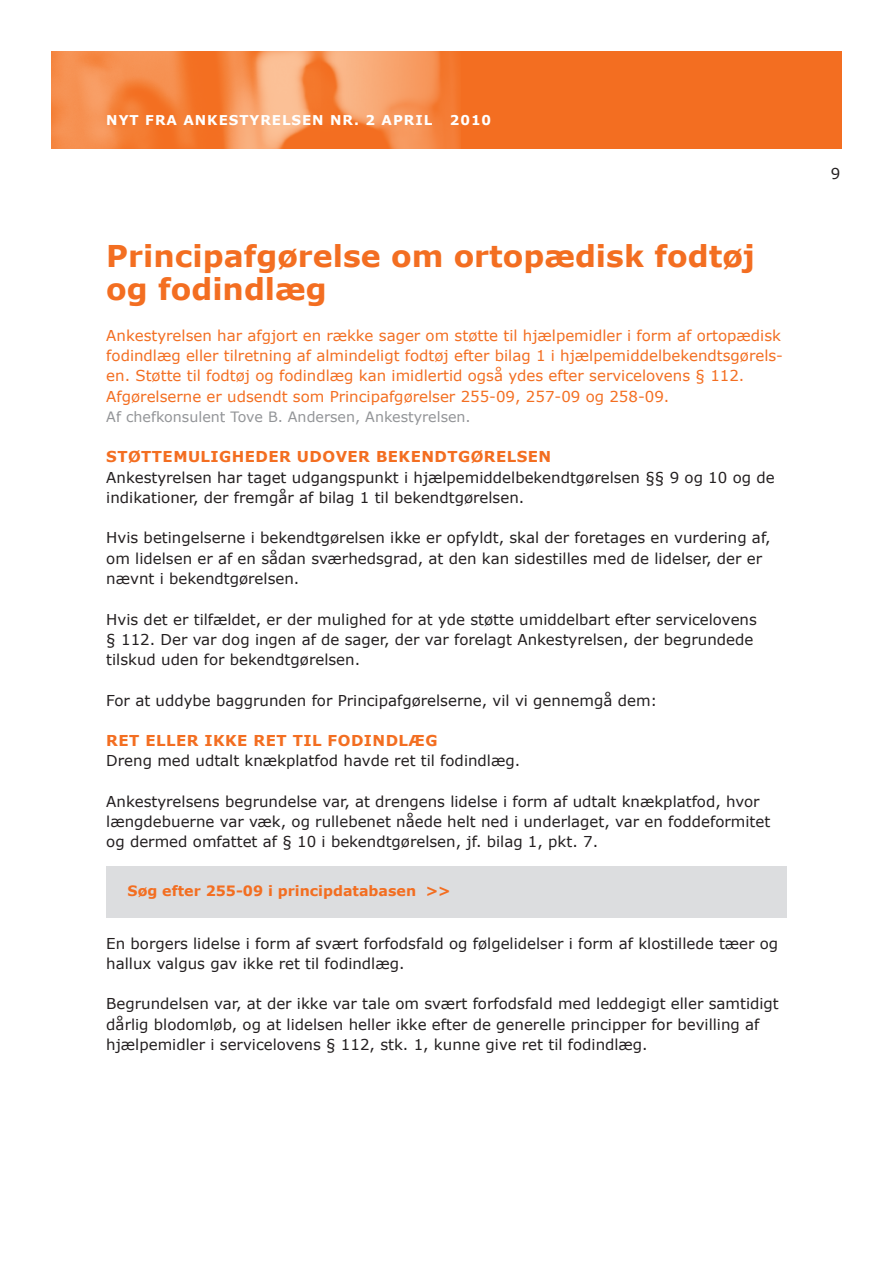
<style>
.page{position:relative;width:893px;height:1263px;background:#fff}
.page>*{position:absolute;margin:0;border:0;box-sizing:border-box;transform-origin:0 0}
.t1{font:700 30px/33px "Verdana";color:#f36e21}
.t2{font:15px/20.2px "Verdana";color:#231f20}
.t3{font:15px/20.2px "Verdana";color:#f36e21}
.t4{font:700 15px "Verdana";letter-spacing:.03em;color:#f36e21}
.t5{font:14.25px "Verdana";color:#939598}
.t6{font:700 14.25px "Verdana";color:#f36e21}
.t7{font:700 13.5px "Verdana";letter-spacing:.07em;color:#fff}
</style>
<div class="page">
<div style="left:51px;top:51px;width:791px;height:98px;background:#f36e21"></div>
<img style="left:51px;top:51px;width:409px;height:98px">
<div style="left:106px;top:866px;width:681px;height:51px;background:#dcdddf"></div>
<p class="t7" style="left:106px;top:111px;width:327px">NYT FRA AN KESTYRELSEN N R. 2 APRIL</p>
<p class="t7" style="left:450px;top:111px;width:43px">2010</p>
<h1 class="t1" style="left:106px;top:240px;width:651px">PRINCIPAFGØRELSE OM ORTOPÆDISK FODTØJ<br>OG FODINDLÆG</h1>
<p class="t3" style="left:106px;top:326px;width:678px">Ankestyrelsen har afgjort en række sager om støtte til hjælpemidler i form af ortopædisk fodindlæg eller tilretning af almindeligt fodtøj efter bilag 1 i hjælpemiddelbekendtsgørels&shy;en. Støtte til fodtøj og fodindlæg kan imidlertid også ydes efter servicelovens § 112.<br>Afgørelserne er udsendt som Principafgørelser 255-09, 257-09 og 258-09.</p>
<p class="t5" style="left:106px;top:408px;width:366px">Af chefkonsulent Tove B. Andersen, Ankestyrelsen.</p>
<p class="t4" style="left:106px;top:447px;width:444px">STØTTEMULIGHEDER UDOVER BEKEN DTGØRELSEN</p>
<p class="t2" style="left:106px;top:467px;width:670px">Ankestyrelsen har taget udgangspunkt i hjælpemiddelbekendtgørelsen §§ 9 og 10 og de indikationer, der fremgår af bilag 1 til bekendtgørelsen.</p>
<p class="t2" style="left:106px;top:528px;width:666px">Hvis betingelserne i bekendtgørelsen ikke er opfyldt, skal der foretages en vurdering af, om lidelsen er af en sådan sværhedsgrad, at den kan sidestilles med de lidelser, der er nævnt i bekendtgørelsen.</p>
<p class="t2" style="left:106px;top:609px;width:652px">Hvis det er tilfældet, er der mulighed for at yde støtte umiddelbart efter servicelovens § 112. Der var dog ingen af de sager, der var forelagt Ankestyrelsen, der begrundede tilskud uden for bekendtgørelsen.</p>
<p class="t2" style="left:106px;top:690px;width:553px">For at uddybe baggrunden for Principafgørelserne, vil vi gennemgå dem:</p>
<p class="t4" style="left:106px;top:731px;width:333px">RET ELLER IKKE RET TIL FODIN DLÆG</p>
<p class="t2" style="left:106px;top:751px;width:415px">Dreng med udtalt knækplatfod havde ret til fodindlæg.</p>
<p class="t2" style="left:106px;top:791px;width:666px">Ankestyrelsens begrundelse var, at drengens lidelse i form af udtalt knækplatfod, hvor længdebuerne var væk, og rullebenet nåede helt ned i underlaget, var en foddeformitet og dermed omfattet af § 10 i bekendtgørelsen, jf. bilag 1, pkt. 7.</p>
<p class="t6" style="left:128px;top:881px;width:325px">SØG EFTER 255-09 I PRINCIPDATABASEN &gt;&gt;</p>
<p class="t2" style="left:106px;top:933px;width:673px">En borgers lidelse i form af svært forfodsfald og følgelidelser i form af klostillede tæer og hallux valgus gav ikke ret til fodindlæg.</p>
<p class="t2" style="left:106px;top:994px;width:674px">Begrundelsen var, at der ikke var tale om svært forfodsfald med leddegigt eller samtidigt dårlig blodomløb, og at lidelsen heller ikke efter de generelle principper for bevilling af hjælpemidler i servicelovens § 112, stk. 1, kunne give ret til fodindlæg.</p>
<p class="t2" style="left:831px;top:164px;width:11px">9</p>
</div>
